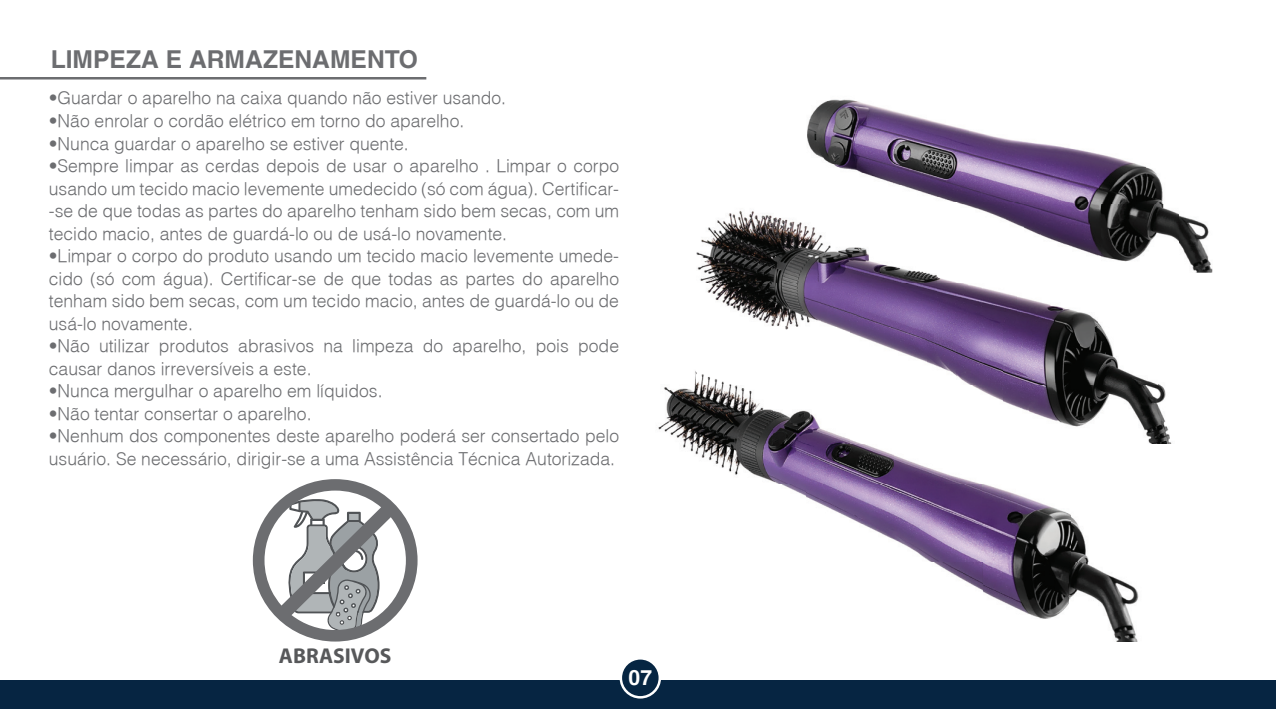
<style>
.page{position:relative;width:1276px;height:709px;background:#fff}
.page>*{position:absolute;margin:0;border:0;box-sizing:border-box;transform-origin:0 0}
.t1{font:700 24.75px "Helvetica";color:#6c6d70}
.t2{font:700 21.5px "Myriad Pro";color:#57585a}
.t3{font:700 21px "Helvetica";color:#fff}
.t4{font:300 17.5px/22.5px "Helvetica";color:#6c6d70;text-align:justify}
</style>
<div class="page">
<div style="left:0;top:680px;width:1276px;height:29px;background:#062542"></div>
<div style="left:621px;top:658px;width:39px;height:39px;background:#062542;border-radius:50%"></div>
<div style="left:619px;top:657px;width:42px;height:41px;border:2px solid #fff;border-radius:50%"></div>
<svg style="left:253px;top:479px;width:164px;height:162px"></svg>
<hr style="left:0;top:77px;width:426px;height:2px;background:#6c6d70">
<img style="left:696px;top:210px;width:161px;height:74px">
<img style="left:857px;top:273px;width:109px;height:11px">
<img style="left:707px;top:284px;width:391px;height:43px">
<img style="left:1157px;top:384px;width:14px;height:59px">
<img style="left:807px;top:99px;width:339px;height:105px">
<img style="left:1146px;top:167px;width:67px;height:106px">
<img style="left:792px;top:204px;width:386px;height:69px">
<img style="left:658px;top:371px;width:61px;height:93px">
<img style="left:719px;top:443px;width:262px;height:41px">
<img style="left:1070px;top:443px;width:87px;height:198px">
<img style="left:782px;top:484px;width:288px;height:135px">
<img style="left:696px;top:327px;width:461px;height:116px">
<h1 class="t1" style="left:51px;top:44px;width:369px">LIMPEZA E ARMAZENAMENTO</h1>
<p class="t4" style="left:49px;top:86px;width:459px">•Guardar o aparelho na caixa quando não estiver usando.</p>
<p class="t4" style="left:49px;top:109px;width:417px">•Não enrolar o cordão elétrico em torno do aparelho.</p>
<p class="t4" style="left:49px;top:131px;width:361px">•Nunca guardar o aparelho se estiver quente.</p>
<p class="t4" style="left:49px;top:154px;width:572px">•Sempre limpar as cerdas depois de usar o aparelho . Limpar o corpo usando um tecido macio levemente umedecido (só com água). Certificar--se de que todas as partes do aparelho tenham sido bem secas, com um tecido macio, antes de guardá-lo ou de usá-lo novamente.</p>
<p class="t4" style="left:49px;top:244px;width:572px">•Limpar o corpo do produto usando um tecido macio levemente umede&shy;cido (só com água). Certificar-se de que todas as partes do aparelho tenham sido bem secas, com um tecido macio, antes de guardá-lo ou de usá-lo novamente.</p>
<p class="t4" style="left:49px;top:334px;width:572px">•Não utilizar produtos abrasivos na limpeza do aparelho, pois pode causar danos irreversíveis a este.</p>
<p class="t4" style="left:49px;top:379px;width:335px">•Nunca mergulhar o aparelho em líquidos.</p>
<p class="t4" style="left:49px;top:402px;width:264px">•Não tentar consertar o aparelho.</p>
<p class="t4" style="left:49px;top:424px;width:572px">•Nenhum dos componentes deste aparelho poderá ser consertado pelo usuário. Se necessário, dirigir-se a uma Assistência Técnica Autorizada.</p>
<p class="t2" style="left:279px;top:641px;width:114px">ABRASIVOS</p>
<p class="t3" style="left:628px;top:665px;width:25px">07</p>
</div>
